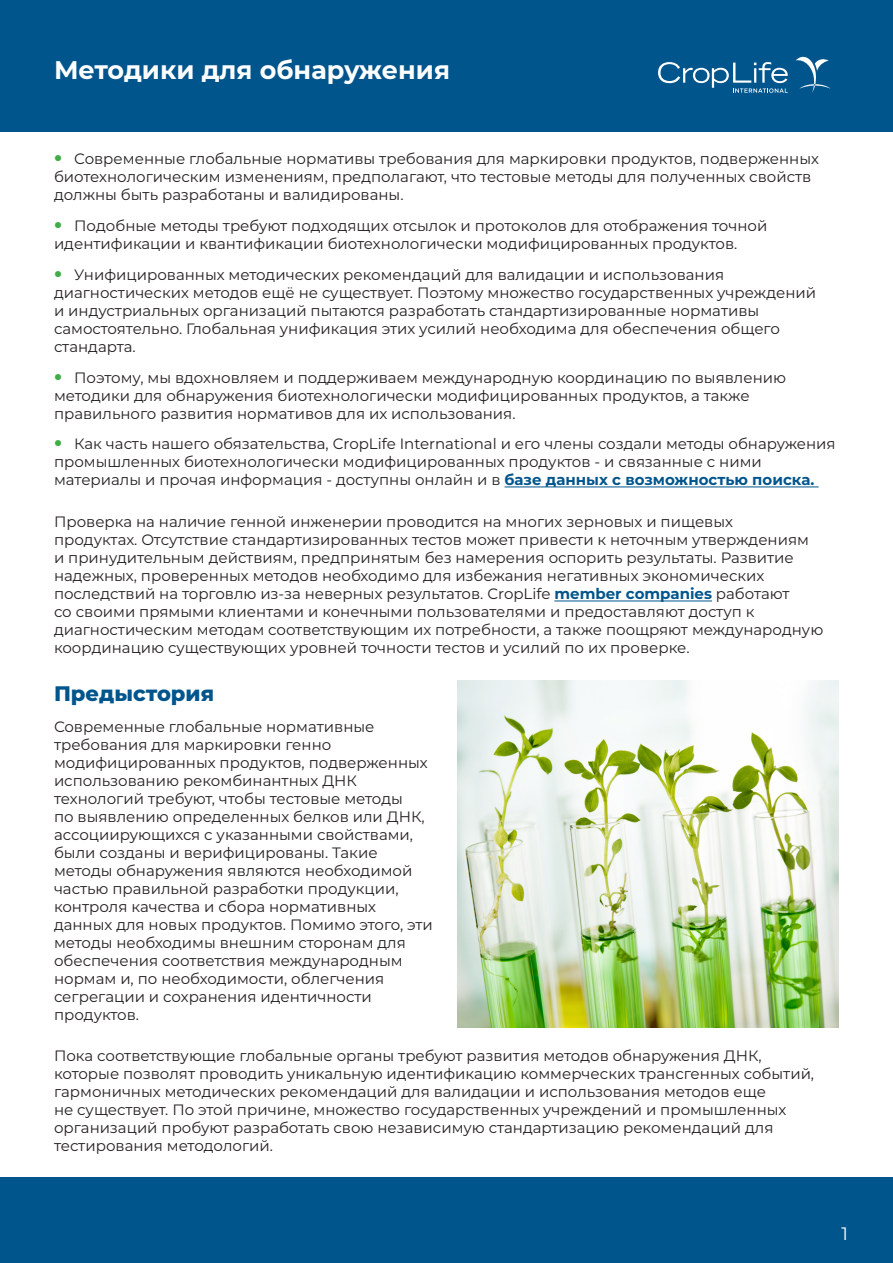
<style>
.page{position:relative;width:893px;height:1263px;background:#fff}
.page>*{position:absolute;margin:0;border:0;box-sizing:border-box;transform-origin:0 0}
.t1{font:700 25.5px "Montserrat";color:#fff}
.t2{font:800 21px "Montserrat";color:#00558c}
.t3{font:18px "Montserrat";color:#fff}
.t4{font:15px/18px "Montserrat";color:#231f20}
.s1{font-weight:800;font-size:21px;color:#41ad49}
.s2{font-weight:700;color:#00558c}
</style>
<div class="page">
<div style="left:0;top:1178px;width:893px;height:85px;background:#00558c"></div>
<div style="left:0;top:0;width:893px;height:132px;background:#00558c"></div>
<svg style="left:796px;top:56px;width:34px;height:37px"></svg>
<svg style="left:658px;top:62px;width:130px;height:31px"></svg>
<hr style="left:505px;top:487px;width:314px;height:1px;background:#00558c">
<hr style="left:554px;top:601px;width:158px;height:1px;background:#00558c">
<img style="left:457px;top:681px;width:382px;height:346px">
<h1 class="t1" style="left:54px;top:51px;width:397px">Методики для обнаружения</h1>
<p class="t4" style="left:54px;top:150px;width:766px"><span class="s1">•</span> Современные глобальные нормативы требования для маркировки продуктов, подверженных биотехнологическим изменениям, предполагают, что тестовые методы для полученных свойств должны быть разработаны и валидированы.</p>
<p class="t4" style="left:54px;top:216px;width:715px"><span class="s1">•</span> Подобные методы требуют подходящих отсылок и протоколов для отображения точной идентификации и квантификации биотехнологически модифицированных продуктов.</p>
<p class="t4" style="left:54px;top:265px;width:764px"><span class="s1">•</span> Унифицированных методических рекомендаций для валидации и использования диагностических методов ещё не существует. Поэтому множество государственных учреждений и индустриальных организаций пытаются разработать стандартизированные нормативы самостоятельно. Глобальная унификация этих усилий необходима для обеспечения общего стандарта.</p>
<p class="t4" style="left:54px;top:368px;width:734px"><span class="s1">•</span> Поэтому, мы вдохновляем и поддерживаем международную координацию по выявлению методики для обнаружения биотехнологически модифицированных продуктов, а также правильного развития нормативов для их использования.</p>
<p class="t4" style="left:54px;top:435px;width:783px"><span class="s1">•</span> Как часть нашего обязательства, CropLife International и его члены создали методы обнаружения промышленных биотехнологически модифицированных продуктов - и связанные с ними материалы и прочая информация - доступны онлайн и в <span class="s2">базе данных с возможностью поиска.</span></p>
<p class="t4" style="left:54px;top:513px;width:771px">Проверка на наличие генной инженерии проводится на многих зерновых и пищевых<br>продуктах. Отсутствие стандартизированных тестов может привести к неточным утверждениям<br>и принудительным действиям, предпринятым без намерения оспорить результаты. Развитие надежных, проверенных методов необходимо для избежания негативных экономических последствий на торговлю из-за неверных результатов. CropLife <span class="s2">member companies</span> работают<br>со своими прямыми клиентами и конечными пользователями и предоставляют доступ к диагностическим методам соответствующим их потребности, а также поощряют международную координацию существующих уровней точности тестов и усилий по их проверке.</p>
<h2 class="t2" style="left:54px;top:678px;width:162px">Предыстория</h2>
<p class="t4" style="left:54px;top:717px;width:380px">Современные глобальные нормативные требования для маркировки генно модифицированных продуктов, подверженных использованию рекомбинантных ДНК технологий требуют, чтобы тестовые методы<br>по выявлению определенных белков или ДНК, ассоциирующихся с указанными свойствами, были созданы и верифицированы. Такие методы обнаружения являются необходимой частью правильной разработки продукции, контроля качества и сбора нормативных данных для новых продуктов. Помимо этого, эти методы необходимы внешним сторонам для обеспечения соответствия международным нормам и, по необходимости, облегчения сегрегации и сохранения идентичности продуктов.</p>
<p class="t4" style="left:54px;top:1046px;width:762px">Пока соответствующие глобальные органы требуют развития методов обнаружения ДНК, которые позволят проводить уникальную идентификацию коммерческих трансгенных событий, гармоничных методических рекомендаций для валидации и использования методов еще<br>не существует. По этой причине, множество государственных учреждений и промышленных организаций пробуют разработать свою независимую стандартизацию рекомендаций для тестирования методологий.</p>
<p class="t3" style="left:842px;top:1221px;width:8px">1</p>
</div>
